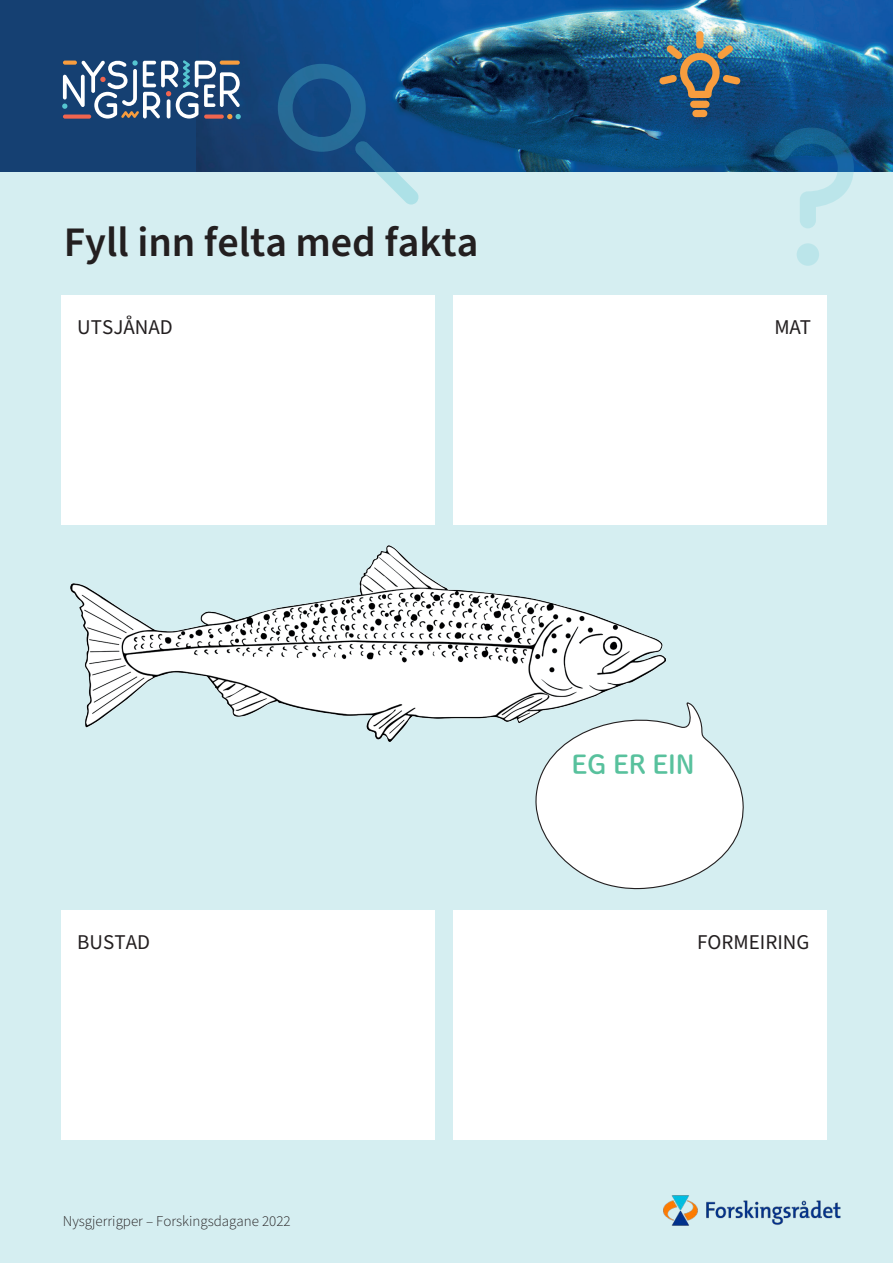
<style>
.page{position:relative;width:893px;height:1263px;background:#d5eef1}
.page>*{position:absolute;margin:0;border:0;box-sizing:border-box;transform-origin:0 0}
.t1{font:600 42px "Source Sans Pro";color:#231f20}
.t2{font:25.5px "DNP Shuei M Go Std B";color:#58c19d}
.t3{font:21px "Source Sans Pro";color:#231f20}
.t4{font:300 15px "Source Sans Pro";color:#231f20}
</style>
<div class="page">
<div style="left:0;top:0;width:893px;height:172px;background:#154072"></div>
<img style="left:197px;top:0;width:696px;height:172px">
<svg style="left:276px;top:62px;width:143px;height:143px"></svg>
<svg style="left:62px;top:59px;width:180px;height:60px"></svg>
<svg style="left:220px;top:61px;width:20px;height:4px"></svg>
<div style="left:797px;top:243px;width:22px;height:23px;background:#bbe5ea;border-radius:50%"></div>
<svg style="left:773px;top:126px;width:81px;height:102px"></svg>
<img style="left:71px;top:546px;width:595px;height:195px">
<div style="left:696px;top:31px;width:7px;height:18px;background:#f89d3e;border-radius:4px"></div>
<img style="left:638px;top:45px;width:104px;height:87px">
<div style="left:453px;top:295px;width:373px;height:229px;background:#fff"></div>
<div style="left:453px;top:910px;width:373px;height:229px;background:#fff"></div>
<div style="left:61px;top:295px;width:374px;height:229px;background:#fff"></div>
<div style="left:61px;top:910px;width:374px;height:229px;background:#fff"></div>
<svg style="left:535px;top:701px;width:209px;height:189px"></svg>
<img style="left:663px;top:1195px;width:178px;height:31px">
<h1 class="t1" style="left:64px;top:214px;width:416px">Fyll inn felta med fakta</h1>
<h3 class="t3" style="left:77px;top:313px;width:97px">UTSJÅNAD</h3>
<h3 class="t3" style="left:774px;top:313px;width:38px">MAT</h3>
<h2 class="t2" style="left:572px;top:746px;width:124px">EG ER EIN</h2>
<h3 class="t3" style="left:77px;top:928px;width:74px">BUSTAD</h3>
<h3 class="t3" style="left:697px;top:928px;width:114px">FORMEIRING</h3>
<p class="t4" style="left:63px;top:1211px;width:229px">Nysgjerrigper – Forskingsdagane 2022</p>
</div>
